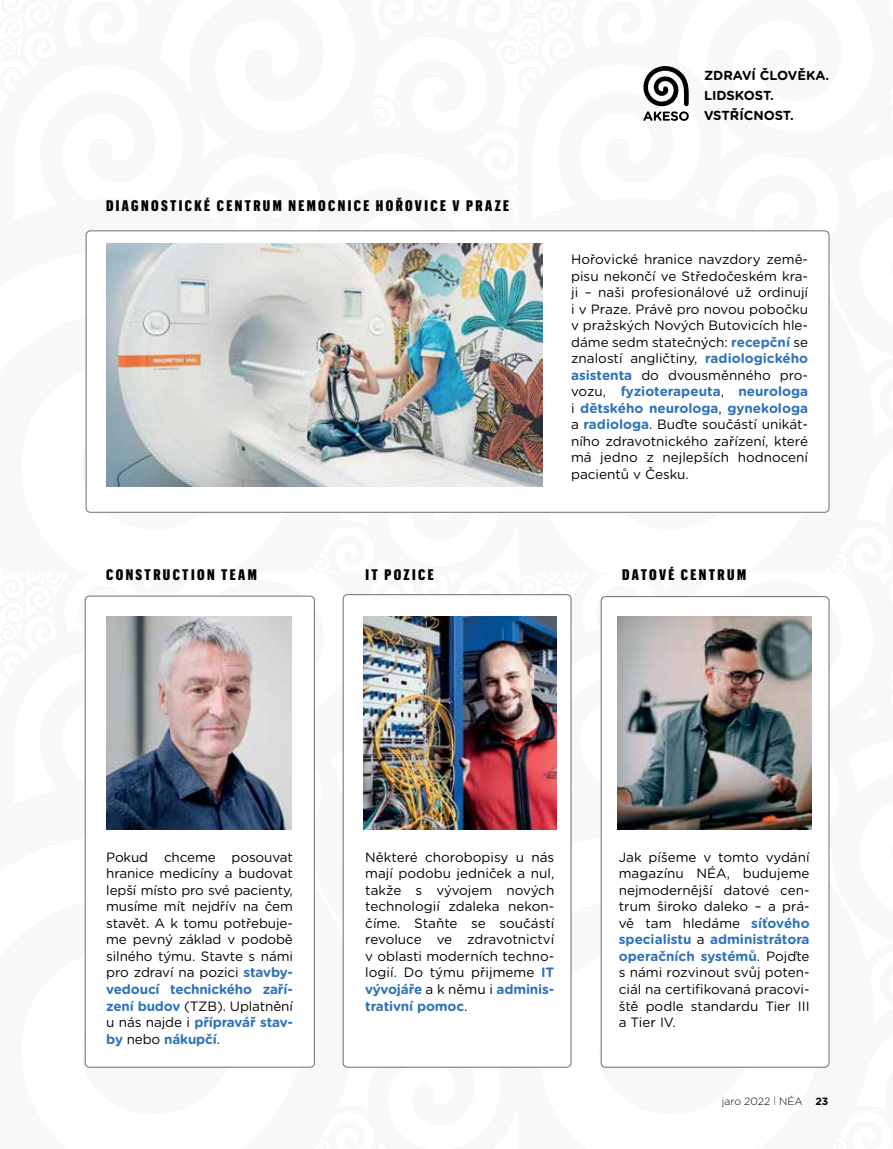
<style>
.page{position:relative;width:893px;height:1149px;background:#fff}
.page>*{position:absolute;margin:0;border:0;box-sizing:border-box;transform-origin:0 0}
.t1{font:900 15px "Graphik X Cond";letter-spacing:.16em;color:#000}
.t2{font:13.5px/16.5px "Gotham Rounded";color:#000;text-align:justify}
.t3{font:700 13.05px/19.6px "Gotham Rounded";color:#000}
.t4{font:300 10.5px "Gotham Rounded";color:#000}
.s1{font-weight:700;color:#2e72b9}
.s2{font-size:9px}
.s3{font-weight:700}
</style>
<div class="page">
<svg style="left:518px;top:594px;width:312px;height:474px"></svg>
<svg style="left:84px;top:594px;width:434px;height:474px"></svg>
<svg style="left:643px;top:66px;width:46px;height:55px"></svg>
<div style="left:343px;top:594px;width:228px;height:472px;background:#fff;border-radius:4px"></div>
<div style="left:343px;top:594px;width:228px;height:472px;border:1px solid #6d6e71;border-radius:4px"></div>
<img style="left:363px;top:616px;width:193px;height:213px">
<div style="left:85px;top:596px;width:229px;height:470px;background:#fff;border-radius:4px"></div>
<div style="left:85px;top:595px;width:230px;height:471px;border:1px solid #6d6e71;border-radius:4px"></div>
<img style="left:106px;top:616px;width:186px;height:213px">
<div style="left:601px;top:596px;width:228px;height:470px;background:#fff;border-radius:4px"></div>
<div style="left:601px;top:596px;width:228px;height:470px;border:1px solid #6d6e71;border-radius:4px"></div>
<img style="left:617px;top:616px;width:194px;height:213px">
<img style="left:106px;top:243px;width:437px;height:243px">
<p class="t1" style="left:106px;top:197px;width:405px">DIAGNOSTICKÉ CENTRUM NEMOCNICE HOŘOVICE V PRAZE</p>
<p class="t3" style="left:704px;top:65px;width:127px">ZDRAVÍ ČLOVĚKA.<br>LIDSKOST.<br>VSTŘÍCNOST.</p>
<p class="t2" style="left:571px;top:250px;width:239px">Hořovické hranice navzdory země&shy;pisu nekončí ve Středočeském kra&shy;ji – naši profesionálové už ordinují i v Praze. Právě pro novou pobočku v pražských Nových Butovicích hle&shy;dáme sedm statečných: <span class="s1">recepční</span> se znalostí angličtiny, <span class="s1">radiologického asistenta</span> do dvousměnného pro&shy;vozu, <span class="s1">fyzioterapeuta</span>, <span class="s1">neurologa </span>i <span class="s1">dětského neurologa</span>, <span class="s1">gynekologa </span>a <span class="s1">radiologa</span>. Buďte součástí unikát&shy;ního zdravotnického zařízení, které má jedno z nejlepších hodnocení pacientů v Česku.</p>
<p class="t1" style="left:106px;top:565px;width:152px">CONSTRUCTION TEAM</p>
<p class="t1" style="left:622px;top:565px;width:126px">DATOVÉ CENTRUM</p>
<p class="t1" style="left:365px;top:565px;width:70px">IT POZICE</p>
<p class="t2" style="left:106px;top:848px;width:188px">Pokud chceme posouvat hranice medicíny a budovat lepší místo pro své pacienty, musíme mít nejdřív na čem stavět. A k tomu potřebuje&shy;me pevný základ v podobě silného týmu. Stavte s námi pro zdraví na pozici <span class="s1">stavby&shy;vedoucí technického zaří&shy;zení budov</span> (TZB). Uplatnění u nás najde i <span class="s1">přípravář stav&shy;by</span> nebo <span class="s1">nákupčí</span>.</p>
<p class="t2" style="left:365px;top:848px;width:191px">Některé chorobopisy u nás mají podobu jedniček a nul, takže s vývojem nových technologií zdaleka nekon&shy;číme. Staňte se součástí revoluce ve zdravotnictví v oblasti moderních techno&shy;logií. Do týmu přijmeme <span class="s1">IT vývojáře</span> a k němu i <span class="s1">adminis&shy;trativní pomoc</span>.</p>
<p class="t2" style="left:619px;top:848px;width:192px">Jak píšeme v tomto vydání magazínu NÉA, budujeme nejmodernější datové cen&shy;trum široko daleko – a prá&shy;vě tam hledáme <span class="s1">síťového specialistu</span> a <span class="s1">administrátora operačních systémů</span>. Pojďte s námi rozvinout svůj poten&shy;ciál na certifikovaná pracovi&shy;ště podle standardu Tier III a Tier IV.</p>
<p class="t4" style="left:722px;top:1093px;width:108px">jaro 2022 <span class="s2">|</span> NÉA <span class="s3">23</span></p>
</div>
